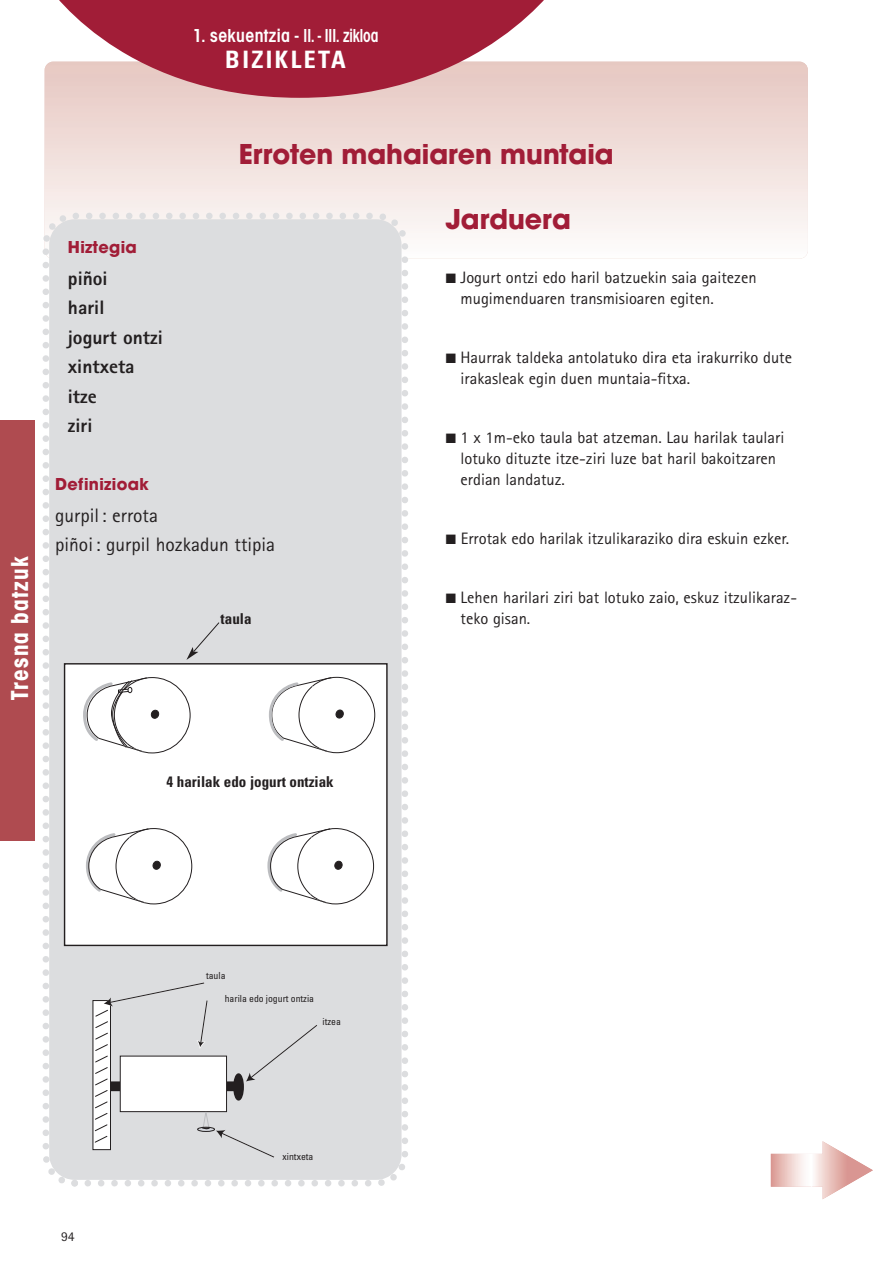
<style>
.page{position:relative;width:893px;height:1263px;background:#fff}
.page>*{position:absolute;margin:0;border:0;box-sizing:border-box;transform-origin:0 0}
.t1{font:700 30px/64.8px "Avant Garde Gothic Itc T";color:#a11d37}
.t2{font:700 condensed 25.5px "Avant Garde Gothic Itc T";letter-spacing:.05em;color:#fff}
.t3{font:700 condensed 24px "Univers";letter-spacing:.1em;color:#fff}
.t4{font:19.5px/29.5px "Rotis Sans Serif";color:#231f20}
.t5{font:800 19.5px/29.5px "Rotis Sans Serif";color:#231f20}
.t6{font:600 condensed 19.5px "Avant Garde Gothic Itc T";letter-spacing:.02em;color:#fff}
.t7{font:700 18px "Avant Garde Gothic Itc T";letter-spacing:.02em;color:#a11d37}
.t8{font:16.5px/21px "Rotis Sans Serif";color:#231f20}
.t9{font:700 condensed 15px "Univers";color:#231f20}
.t10{font:13.5px "Rotis Sans Serif";color:#231f20}
.t11{font:condensed 9.75px "Univers";color:#231f20}
</style>
<div class="page">
<div style="left:45px;top:62px;width:763px;height:197px;background:linear-gradient(to bottom,#e6c7c0,#fefdfc);border-radius:9px"></div>
<svg style="left:42px;top:209px;width:370px;height:978px;background:#dedfe0"></svg>
<svg style="left:71px;top:1180px;width:7px;height:6px"></svg>
<div style="left:0;top:420px;width:35px;height:421px;background:#af4b50"></div>
<svg style="left:44px;top:0;width:517px;height:98px;background:#bc5f6f"></svg>
<svg style="left:94px;top:982px;width:224px;height:176px"></svg>
<div style="left:65px;top:664px;width:322px;height:281px;background:#fff"></div>
<div style="left:64px;top:663px;width:324px;height:283px;border:1px solid #231f20"></div>
<svg style="left:269px;top:677px;width:106px;height:76px"></svg>
<div style="left:336px;top:710px;width:7px;height:8px;background:#231f20;border-radius:50%"></div>
<div style="left:336px;top:709px;width:8px;height:10px;border:1px solid #231f20;border-radius:50%"></div>
<svg style="left:267px;top:828px;width:107px;height:77px"></svg>
<div style="left:335px;top:861px;width:7px;height:8px;background:#231f20;border-radius:50%"></div>
<div style="left:334px;top:861px;width:8px;height:9px;border:1px solid #231f20;border-radius:50%"></div>
<svg style="left:86px;top:828px;width:106px;height:77px"></svg>
<div style="left:153px;top:861px;width:7px;height:8px;background:#231f20;border-radius:50%"></div>
<div style="left:153px;top:861px;width:8px;height:9px;border:1px solid #231f20;border-radius:50%"></div>
<svg style="left:83px;top:677px;width:108px;height:77px"></svg>
<svg style="left:186px;top:622px;width:33px;height:38px"></svg>
<svg style="left:771px;top:1141px;width:102px;height:58px"></svg>
<p class="t6" style="left:192px;top:23px;width:188px">1. sekuentzia - II. - III. zikloa</p>
<h3 class="t3" style="left:225px;top:51px;width:122px">BIZIKLETA</h3>
<h2 class="t2" style="left:4px;top:700px;width:145px;rotate:-90deg">Tresna batzuk</h2>
<h1 class="t1" style="left:446px;top:121px;width:169px;text-indent:-207px">Erroten mahaiaren muntaia<br>Jarduera</h1>
<p class="t7" style="left:68px;top:237px;width:70px">Hiztegia</p>
<p class="t5" style="left:68px;top:265px;width:96px">piñoi<br>haril<br>jogurt ontzi xintxeta itze<br>ziri</p>
<p class="t7" style="left:55px;top:473px;width:95px">Definizioak</p>
<p class="t4" style="left:55px;top:502px;width:222px">gurpil: errota<br>piñoi: gurpil hozkadun ttipia</p>
<p class="t9" style="left:221px;top:613px;width:32px">taula</p>
<p class="t8" style="left:461px;top:269px;width:298px;text-indent:-15px">■ Jogurt ontzi edo haril batzuekin saia gaitezen mugimenduaren transmisioaren egiten.</p>
<p class="t8" style="left:461px;top:349px;width:333px;text-indent:-15px">■ Haurrak taldeka antolatuko dira eta irakurriko dute irakasleak egin duen muntaia-fitxa.</p>
<p class="t8" style="left:461px;top:429px;width:325px;text-indent:-15px">■ 1 x 1m-eko taula bat atzeman. Lau harilak taulari lotuko dituzte itze-ziri luze bat haril bakoitzaren erdian landatuz.</p>
<p class="t8" style="left:446px;top:530px;width:345px">■ Errotak edo harilak itzulikaraziko dira eskuin ezker.</p>
<p class="t8" style="left:461px;top:589px;width:338px;text-indent:-15px">■ Lehen harilari ziri bat lotuko zaio, eskuz itzulikaraz&shy;teko gisan.</p>
<p class="t9" style="left:167px;top:776px;width:169px">4 harilak edo jogurt ontziak</p>
<p class="t10" style="left:61px;top:1232px;width:15px">94</p>
<p class="t11" style="left:206px;top:972px;width:21px">taula</p>
<p class="t11" style="left:225px;top:994px;width:91px">harila edo jogurt ontzia</p>
<p class="t11" style="left:323px;top:1018px;width:20px">itzea</p>
<p class="t11" style="left:283px;top:1153px;width:32px">xintxeta</p>
</div>
